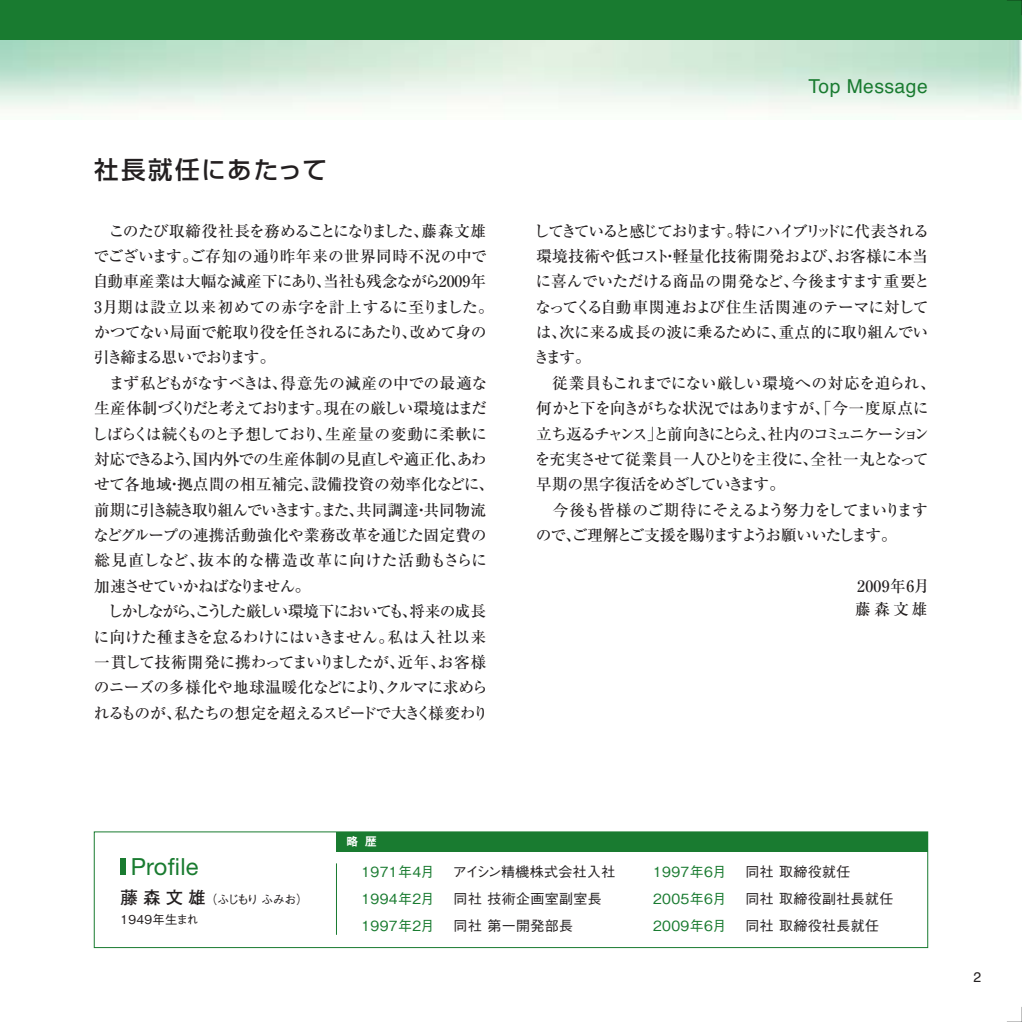
<style>
.page{position:relative;width:1022px;height:1022px;background:#fff}
.page>*{position:absolute;margin:0;border:0;box-sizing:border-box;transform-origin:0 0}
.t1{font:24.5px "Shin Go Pro Medium 90 pv RKSJ H";letter-spacing:.075em;color:#231f20}
.t2{font:23.62px "Helvetica Neue";letter-spacing:.01em;color:#197b30}
.t3{font:19.25px "Helvetica";letter-spacing:.025em;color:#197b30}
.t4{font:15.75px/25.4px "Ryumin Pro Medium 90 pv RKSJ H";letter-spacing:-.045em;color:#231f20}
.t5{font:15.75px/22.8px "Ryumin Pro Medium 90 pv RKSJ H";letter-spacing:.025em;color:#231f20}
.t6{font:14px "Gothic BBB Pro Medium 90 pv RKSJ H";letter-spacing:.025em;color:#231f20}
.t7{font:14px "Gothic BBB Pro Medium 90 pv RKSJ H";letter-spacing:.025em;color:#197b30}
.t8{font:14px "Helvetica";color:#231f20}
.t9{font:12.25px/20.1px "Gothic BBB Pro Medium 90 pv RKSJ H";letter-spacing:-.055em;color:#231f20}
.t10{font:12.25px "Midashi Go Pro MB31 90 pv RKSJ H";color:#fff}
.s1{font-family:"Futo Go B101 Pro Bold 90 pv RKSJ H";font-size:17.5px}
</style>
<div class="page">
<div style="left:336px;top:832px;width:592px;height:20px;background:#197b30"></div>
<div style="left:94px;top:832px;width:834px;height:116px;border:1px solid #197b30"></div>
<div style="left:120px;top:858px;width:5px;height:17px;background:#197b30"></div>
<hr style="left:336px;top:863px;width:1px;height:72px;background:#197b30">
<div style="left:0;top:0;width:1022px;height:40px;background:#197b30"></div>
<svg style="left:1007px;top:0;width:15px;height:15px"></svg>
<svg style="left:1007px;top:1007px;width:15px;height:15px"></svg>
<p class="t1" style="left:94px;top:161px;width:234px">社長就任にあたって</p>
<p class="t3" style="left:808px;top:80px;width:121px">Top Message</p>
<p class="t4" style="left:92px;top:220px;width:404px">　このたび取締役社長を務めることになりました、藤森文雄でございます。ご存知の通り昨年来の世界同時不況の中で自動車産業は大幅な減産下にあり、当社も残念ながら2009年<br>3月期は設立以来初めての赤字を計上するに至りました。かつてない局面で舵取り役を任されるにあたり、改めて身の引き締まる思いでおります。<br>　まず私どもがなすべきは、得意先の減産の中での最適な生産体制づくりだと考えております。現在の厳しい環境はまだしばらくは続くものと予想しており、生産量の変動に柔軟に対応できるよう、国内外での生産体制の見直しや適正化、あわせて各地域・拠点間の相互補完、設備投資の効率化などに、前期に引き続き取り組んでいきます。また、共同調達・共同物流などグループの連携活動強化や業務改革を通じた固定費の総見直しなど、抜本的な構造改革に向けた活動もさらに加速させていかねばなりません。<br>　しかしながら、こうした厳しい環境下においても、将来の成長に向けた種まきを怠るわけにはいきません。私は入社以来一貫して技術開発に携わってまいりましたが、近年、お客様のニーズの多様化や地球温暖化などにより、クルマに求められるものが、私たちの想定を超えるスピードで大きく様変わり</p>
<p class="t4" style="left:534px;top:220px;width:403px">してきていると感じております。特にハイブリッドに代表される環境技術や低コスト・軽量化技術開発および、お客様に本当に喜んでいただける商品の開発など、今後ますます重要となってくる自動車関連および住生活関連のテーマに対しては、次に来る成長の波に乗るために、重点的に取り組んでいきます。<br>　従業員もこれまでにない厳しい環境への対応を迫られ、何かと下を向きがちな状況ではありますが、「今一度原点に立ち返るチャンス」と前向きにとらえ、社内のコミュニケーションを充実させて従業員一人ひとりを主役に、全社一丸となって早期の黒字復活をめざしていきます。<br>　今後も皆様のご期待にそえるよう努力をしてまいりますので、ご理解とご支援を賜りますようお願いいたします。</p>
<p class="t5" style="left:855px;top:577px;width:76px">2009年6月藤森文雄</p>
<p class="t2" style="left:131px;top:853px;width:69px">Profile</p>
<p class="t9" style="left:120px;top:891px;width:190px"><span class="s1">藤森文雄</span>（ふじもり ふみお）<br>1949年生まれ</p>
<p class="t10" style="left:346px;top:837px;width:33px">略 歴</p>
<p class="t7" style="left:361px;top:867px;width:75px">1971年4月</p>
<p class="t6" style="left:453px;top:867px;width:164px">アイシン精機株式会社入社</p>
<p class="t7" style="left:361px;top:894px;width:75px">1994年2月</p>
<p class="t6" style="left:454px;top:894px;width:150px">同社 技術企画室副室長</p>
<p class="t7" style="left:361px;top:920px;width:75px">1997年2月</p>
<p class="t6" style="left:454px;top:920px;width:121px">同社 第一開発部長</p>
<p class="t7" style="left:653px;top:867px;width:75px">1997年6月</p>
<p class="t6" style="left:745px;top:867px;width:107px">同社 取締役就任</p>
<p class="t7" style="left:653px;top:894px;width:75px">2005年6月</p>
<p class="t6" style="left:745px;top:894px;width:150px">同社 取締役副社長就任</p>
<p class="t7" style="left:653px;top:920px;width:75px">2009年6月</p>
<p class="t6" style="left:745px;top:920px;width:135px">同社 取締役社長就任</p>
<p class="t8" style="left:973px;top:972px;width:9px">2</p>
</div>
